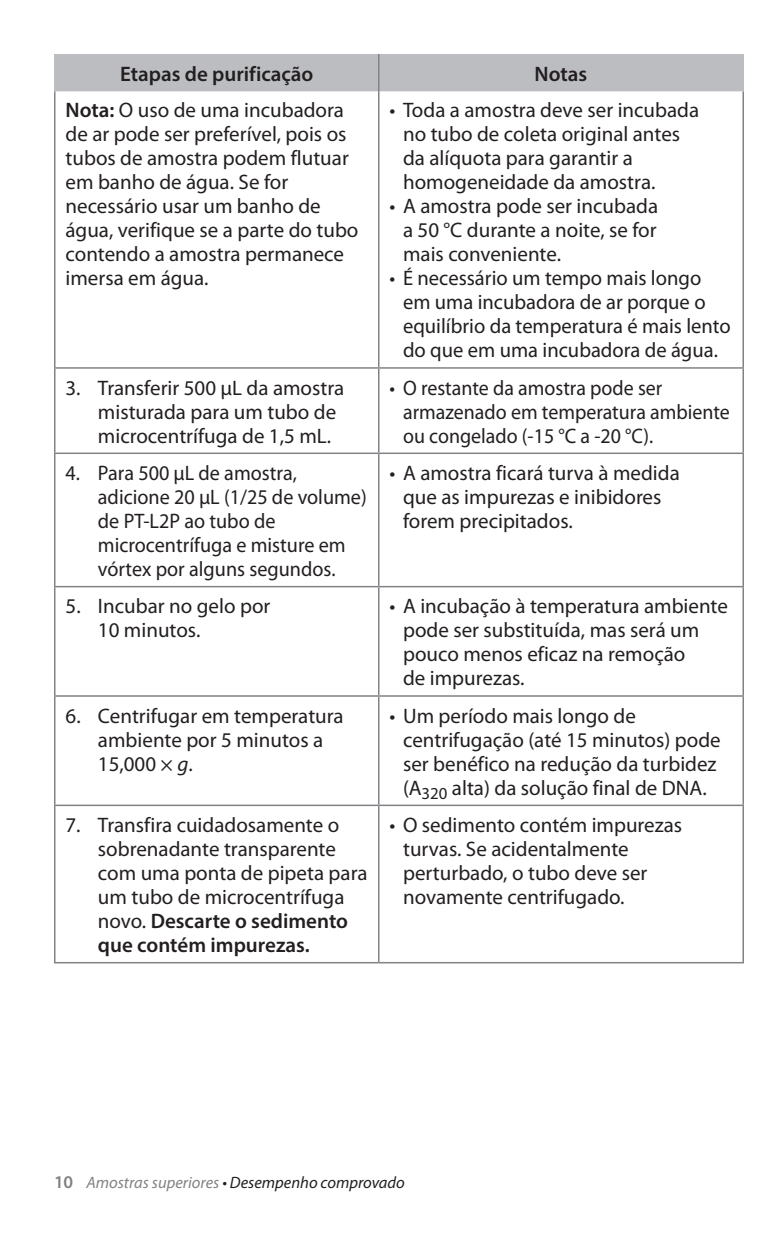
<style>
.page{position:relative;width:783px;height:1242px;background:#fff}
.page>*{position:absolute;margin:0;border:0;box-sizing:border-box;transform-origin:0 0}
.t1{font:21px/24px "Myriad Pro";color:#231f20}
.t2{font:21px/24px "Myriad Pro";color:#231f20;scale:.96 1}
.t3{font:21px/24px "Myriad Pro";color:#231f20;scale:.95 1}
.t4{font:600 21px "Myriad Pro";color:#231f20}
.t5{font:italic 16.5px "Myriad Pro";color:#231f20}
.s1{font-weight:600}
.s2{font-style:italic}
.s3{font-weight:600;font-style:normal;font-size:18px;color:#808285}
.s4{color:#808285}
</style>
<div class="page">
<div style="left:56px;top:54px;width:686px;height:37px;background:#bcbdc0"></div>
<hr style="left:378px;top:54px;width:2px;height:37px;background:#808285">
<hr style="left:378px;top:91px;width:2px;height:276px;background:#808285">
<hr style="left:54px;top:367px;width:325px;height:2px;background:#808285">
<hr style="left:379px;top:367px;width:365px;height:2px;background:#808285">
<hr style="left:378px;top:369px;width:2px;height:84px;background:#808285">
<hr style="left:54px;top:453px;width:325px;height:1px;background:#808285">
<hr style="left:379px;top:453px;width:365px;height:1px;background:#808285">
<hr style="left:378px;top:454px;width:2px;height:132px;background:#808285">
<hr style="left:54px;top:586px;width:325px;height:1px;background:#808285">
<hr style="left:379px;top:586px;width:365px;height:1px;background:#808285">
<hr style="left:378px;top:587px;width:2px;height:108px;background:#808285">
<hr style="left:54px;top:695px;width:325px;height:2px;background:#808285">
<hr style="left:379px;top:695px;width:365px;height:2px;background:#808285">
<hr style="left:378px;top:697px;width:2px;height:108px;background:#808285">
<hr style="left:54px;top:805px;width:325px;height:1px;background:#808285">
<hr style="left:379px;top:805px;width:365px;height:1px;background:#808285">
<hr style="left:378px;top:806px;width:2px;height:156px;background:#808285">
<hr style="left:379px;top:962px;width:365px;height:1px;background:#808285">
<hr style="left:54px;top:91px;width:2px;height:276px;background:#808285">
<hr style="left:742px;top:91px;width:2px;height:276px;background:#808285">
<hr style="left:54px;top:369px;width:2px;height:84px;background:#808285">
<hr style="left:742px;top:369px;width:2px;height:84px;background:#808285">
<hr style="left:54px;top:454px;width:2px;height:132px;background:#808285">
<hr style="left:742px;top:454px;width:2px;height:132px;background:#808285">
<hr style="left:54px;top:587px;width:2px;height:108px;background:#808285">
<hr style="left:742px;top:587px;width:2px;height:108px;background:#808285">
<hr style="left:54px;top:697px;width:2px;height:108px;background:#808285">
<hr style="left:742px;top:697px;width:2px;height:108px;background:#808285">
<hr style="left:54px;top:806px;width:2px;height:156px;background:#808285">
<hr style="left:742px;top:806px;width:2px;height:156px;background:#808285">
<hr style="left:54px;top:54px;width:2px;height:37px;background:#bcbdc0">
<hr style="left:742px;top:54px;width:2px;height:37px;background:#bcbdc0">
<hr style="left:54px;top:962px;width:325px;height:1px;background:#808285">
<p class="t4" style="left:120px;top:60px;width:195px">Etapas de purificação</p>
<p class="t4" style="left:535px;top:60px;width:54px">Notas</p>
<p class="t1" style="left:66px;top:98px;width:294px"><span class="s1">Nota:</span> O uso de uma incubadora de ar pode ser preferível, pois os tubos de amostra podem flutuar em banho de água. Se for necessário usar um banho de água, verifique se a parte do tubo contendo a amostra permanece imersa em água.</p>
<p class="t1" style="left:403px;top:98px;width:298px;text-indent:-14px">• Toda a amostra deve ser incubada no tubo de coleta original antes da alíquota para garantir a homogeneidade da amostra.</p>
<p class="t1" style="left:403px;top:194px;width:257px;text-align:justify;text-indent:-14px">• A amostra pode ser incubada a 50 °C durante a noite, se for mais conveniente.</p>
<p class="t1" style="left:403px;top:266px;width:329px;text-indent:-14px">• É necessário um tempo mais longo em uma incubadora de ar porque o equilíbrio da temperatura é mais lento do que em uma incubadora de água.</p>
<p class="t1" style="left:98px;top:375px;width:248px;text-indent:-32px">3. Transferir 500 µL da amostra misturada para um tubo de microcentrífuga de 1,5 mL.</p>
<p class="t3" style="left:403px;top:375px;width:346px;text-indent:-14px">• O restante da amostra pode ser armazenado em temperatura ambiente ou congelado (-15 °C a -20 °C).</p>
<p class="t2" style="left:98px;top:460px;width:282px;text-indent:-32px">4. Para 500 µL de amostra, adicione 20 µL (1/25 de volume) de PT-L2P ao tubo de microcentrífuga e misture em vórtex por alguns segundos.</p>
<p class="t1" style="left:403px;top:460px;width:278px;text-indent:-14px">• A amostra ficará turva à medida que as impurezas e inibidores forem precipitados.</p>
<p class="t1" style="left:98px;top:594px;width:174px;text-indent:-32px">5. Incubar no gelo por<br>10 minutos.</p>
<p class="t1" style="left:403px;top:594px;width:326px;text-indent:-14px">• A incubação à temperatura ambiente pode ser substituída, mas será um pouco menos eficaz na remoção<br>de impurezas.</p>
<p class="t1" style="left:98px;top:703px;width:247px;text-indent:-32px">6. Centrifugar em temperatura ambiente por 5 minutos a<br>15,000 × <span class="s2">g</span>.</p>
<p class="t1" style="left:403px;top:703px;width:319px;text-indent:-14px">• Um período mais longo de centrifugação (até 15 minutos) pode ser benéfico na redução da turbidez (A<sub>320</sub> alta) da solução final de DNA.</p>
<p class="t1" style="left:98px;top:813px;width:271px;text-indent:-32px">7. Transfira cuidadosamente o sobrenadante transparente com uma ponta de pipeta para um tubo de microcentrífuga novo. <span class="s1">Descarte o sedimento que contém impurezas.</span></p>
<p class="t1" style="left:403px;top:813px;width:281px;text-indent:-14px">• O sedimento contém impurezas turvas. Se acidentalmente perturbado, o tubo deve ser novamente centrifugado.</p>
<p class="t5" style="left:54px;top:1172px;width:352px"><span class="s3">10</span> <span class="s4">Amostras superiores</span> • Desempenho comprovado</p>
</div>
